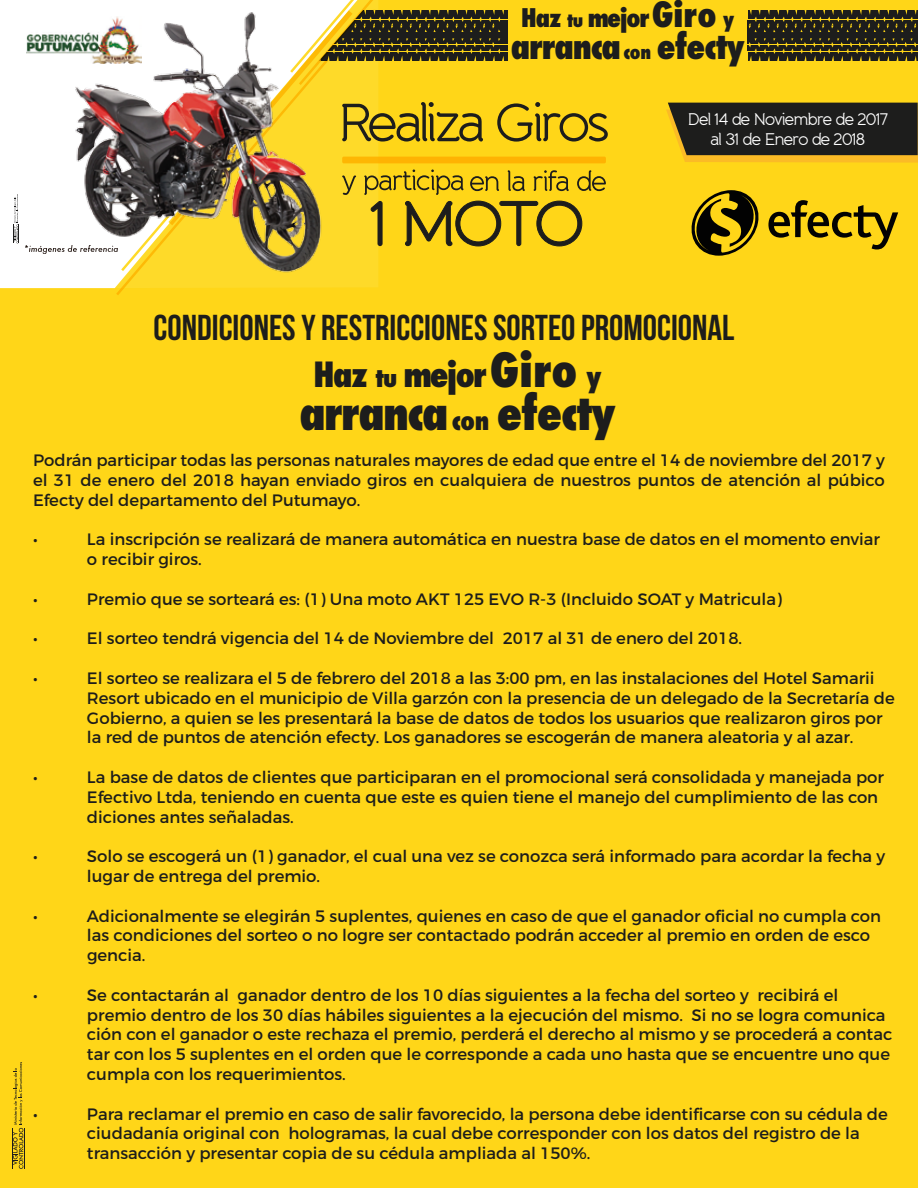
<style>
.page{position:relative;width:918px;height:1188px;background:#ffd618}
.page>*{position:absolute;margin:0;border:0;box-sizing:border-box;transform-origin:0 0}
.t1{font:63.15px "Banda";color:#1d1d1c}
.t2{font:800 condensed 45.75px "Futura";letter-spacing:-.025em;color:#1d1d1c}
.t3{font:36px "Bebas Neue";color:#1d1d1b}
.t4{font:800 condensed 33.9px "Futura";letter-spacing:-.025em;color:#1d1d1c}
.t5{font:800 condensed 33.75px "Futura";letter-spacing:-.04em;color:#1d1d1c}
.t6{font:800 condensed 25.05px "Futura";letter-spacing:-.04em;color:#1d1d1c}
.t7{font:16.8px/20.2px "Banda";letter-spacing:-.075em;color:#fff;text-align:center}
.t8{font:16.5px/19.8px "Montserrat";color:#1d1d1b}
.s1{font-size:18.15px}
.s2{font-size:33.9px}
.s3{font-size:21.15px}
.s4{font-size:19.05px}
.s5{font-size:24.6px}
.s6{font-size:45.75px}
.s7{font-size:28.65px}
.s8{font-size:25.65px}
</style>
<div class="page">
<svg style="left:691px;top:190px;width:68px;height:66px"></svg>
<svg style="left:768px;top:200px;width:130px;height:50px"></svg>
<div style="left:749px;top:52px;width:169px;height:9px;background:#1d1d1c"></div>
<div style="left:747px;top:45px;width:171px;height:6px;background:#1d1d1c"></div>
<div style="left:747px;top:39px;width:171px;height:5px;background:#1d1d1c"></div>
<svg style="left:749px;top:38px;width:168px;height:23px"></svg>
<hr style="left:747px;top:36px;width:171px;height:2px;background:#1d1d1c">
<hr style="left:747px;top:33px;width:171px;height:2px;background:#1d1d1c">
<div style="left:749px;top:10px;width:169px;height:9px;background:#1d1d1c"></div>
<div style="left:747px;top:20px;width:171px;height:5px;background:#1d1d1c"></div>
<div style="left:748px;top:26px;width:170px;height:6px;background:#1d1d1c"></div>
<svg style="left:749px;top:10px;width:168px;height:22px"></svg>
<div style="left:0;top:0;width:13px;height:289px;background:#fff"></div>
<svg style="left:13px;top:0;width:595px;height:295px"></svg>
<img style="left:26px;top:16px;width:116px;height:48px">
<svg style="left:666px;top:103px;width:252px;height:60px;background:#43391d"></svg>
<svg style="left:13px;top:1062px;width:10px;height:107px"></svg>
<hr style="left:24px;top:1128px;width:1px;height:41px;background:#1d1d1c">
<hr style="left:12px;top:1128px;width:1px;height:41px;background:#1d1d1c">
<h3 class="t6" style="left:521px;top:1px;width:215px">Haz <span class="s1">tu</span> mejor <span class="s2">Giro</span> <span class="s3">y</span></h3>
<h3 class="t4" style="left:511px;top:23px;width:235px">arranca<span class="s4">con</span> efecty</h3>
<h1 class="t1" style="left:370px;top:185px;width:217px">1 MOTO</h1>
<p class="t7" style="left:687px;top:109px;width:203px">Del 14 de Noviembre de 2017 al 31 de Enero de 2018</p>
<h3 class="t3" style="left:154px;top:308px;width:582px">CONDICIONES Y RESTRICCIONES SORTEO PROMOCIONAL</h3>
<h3 class="t5" style="left:313px;top:351px;width:290px">Haz <span class="s5">tu</span> mejor <span class="s6">Giro</span> <span class="s7">y</span></h3>
<h2 class="t2" style="left:299px;top:382px;width:318px">arranca<span class="s8">con</span> efecty</h2>
<p class="t8" style="left:33px;top:450px;width:853px;text-align:justify">Podrán participar todas las personas naturales mayores de edad que entre el 14 de noviembre del 2017 y el 31 de enero del 2018 hayan enviado giros en cualquiera de nuestros puntos de atención al púbico Efecty del departamento del Putumayo.</p>
<p class="t8" style="left:33px;top:530px;width:6px">•</p>
<p class="t8" style="left:87px;top:530px;width:794px">La inscripción se realizará de manera automática en nuestra base de datos en el momento enviar o recibir giros.</p>
<p class="t8" style="left:33px;top:589px;width:6px">•</p>
<p class="t8" style="left:87px;top:589px;width:696px">Premio que se sorteará es: (1) Una moto AKT 125 EVO R-3 (Incluido SOAT y Matricula)</p>
<p class="t8" style="left:33px;top:629px;width:6px">•</p>
<p class="t8" style="left:87px;top:629px;width:657px">El sorteo tendrá vigencia del 14 de Noviembre del 2017 al 31 de enero del 2018.</p>
<p class="t8" style="left:33px;top:668px;width:6px">•</p>
<p class="t8" style="left:87px;top:668px;width:809px">El sorteo se realizara el 5 de febrero del 2018 a las 3:00 pm, en las instalaciones del Hotel Samarii Resort ubicado en el municipio de Villa garzón con la presencia de un delegado de la Secretaría de Gobierno, a quien se les presentará la base de datos de todos los usuarios que realizaron giros por la red de puntos de atención efecty. Los ganadores se escogerán de manera aleatoria y al azar.</p>
<p class="t8" style="left:33px;top:767px;width:6px">•</p>
<p class="t8" style="left:87px;top:767px;width:799px">La base de datos de clientes que participaran en el promocional será consolidada y manejada por<br>Efectivo Ltda, teniendo en cuenta que este es quien tiene el manejo del cumplimiento de las con diciones antes señaladas.</p>
<p class="t8" style="left:33px;top:846px;width:6px">•</p>
<p class="t8" style="left:87px;top:846px;width:800px">Solo se escogerá un (1) ganador, el cual una vez se conozca será informado para acordar la fecha y lugar de entrega del premio.</p>
<p class="t8" style="left:33px;top:906px;width:6px">•</p>
<p class="t8" style="left:87px;top:906px;width:796px">Adicionalmente se elegirán 5 suplentes, quienes en caso de que el ganador oficial no cumpla con las condiciones del sorteo o no logre ser contactado podrán acceder al premio en orden de esco gencia.</p>
<p class="t8" style="left:33px;top:985px;width:6px">•</p>
<p class="t8" style="left:87px;top:985px;width:807px">Se contactarán al ganador dentro de los 10 días siguientes a la fecha del sorteo y recibirá el premio dentro de los 30 días hábiles siguientes a la ejecución del mismo. Si no se logra comunica ción con el ganador o este rechaza el premio, perderá el derecho al mismo y se procederá a contac tar con los 5 suplentes en el orden que le corresponde a cada uno hasta que se encuentre uno que cumpla con los requerimientos.</p>
<p class="t8" style="left:33px;top:1104px;width:6px">•</p>
<p class="t8" style="left:87px;top:1104px;width:802px">Para reclamar el premio en caso de salir favorecido, la persona debe identificarse con su cédula de ciudadanía original con hologramas, la cual debe corresponder con los datos del registro de la transacción y presentar copia de su cédula ampliada al 150%.</p>
</div>
